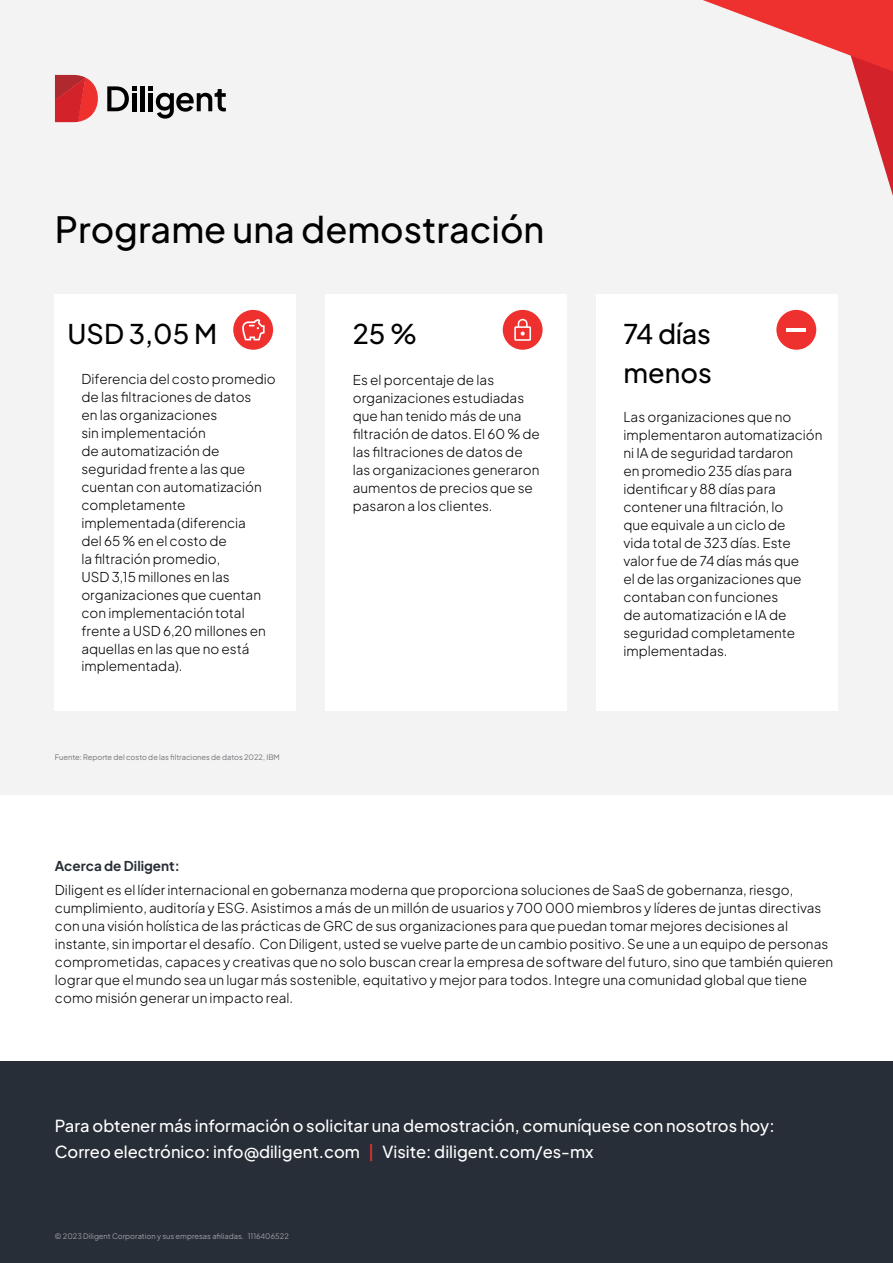
<style>
.page{position:relative;width:893px;height:1263px;background:#fff}
.page>*{position:absolute;margin:0;border:0;box-sizing:border-box;transform-origin:0 0}
.t1{font:500 36px "Plus Jakarta Sans";color:#000}
.t2{font:500 27px/39px "Plus Jakarta Sans";color:#000}
.t3{font:500 16.5px/26.5px "Plus Jakarta Sans";color:#fff}
.t4{font:13.5px/18px "Plus Jakarta Sans";color:#000}
.t5{font:700 13.5px "Plus Jakarta Sans";color:#282e37}
.t6{font:7.5px "Plus Jakarta Sans";color:#a0a2a5}
.t7{font:7.5px "Plus Jakarta Sans";color:#6f7377}
.s1{color:#ee312e}
</style>
<div class="page">
<div style="left:0;top:0;width:893px;height:794px;background:#f3f3f3"></div>
<div style="left:0;top:1062px;width:893px;height:201px;background:#282e37"></div>
<svg style="left:703px;top:0;width:190px;height:196px"></svg>
<hr style="left:140px;top:86px;width:4px;height:25px;background:#000">
<svg style="left:149px;top:86px;width:77px;height:33px"></svg>
<svg style="left:107px;top:86px;width:29px;height:25px"></svg>
<svg style="left:55px;top:75px;width:43px;height:47px;background:#d63f43"></svg>
<div style="left:54px;top:294px;width:241px;height:417px;background:#fff"></div>
<div style="left:326px;top:294px;width:241px;height:417px;background:#fff"></div>
<div style="left:596px;top:294px;width:242px;height:417px;background:#fff"></div>
<div style="left:233px;top:310px;width:40px;height:40px;background:#ee312e;border-radius:50%"></div>
<svg style="left:242px;top:319px;width:23px;height:21px"></svg>
<div style="left:776px;top:310px;width:40px;height:40px;background:#ee312e;border-radius:50%"></div>
<hr style="left:787px;top:328px;width:19px;height:3px;background:#fff">
<div style="left:503px;top:310px;width:40px;height:40px;background:#ee312e;border-radius:50%"></div>
<svg style="left:514px;top:319px;width:17px;height:22px"></svg>
<h1 class="t1" style="left:55px;top:200px;width:491px">Programe una demostración</h1>
<h2 class="t2" style="left:68px;top:311px;width:151px">USD 3,05 M</h2>
<h2 class="t2" style="left:353px;top:311px;width:66px">25 %</h2>
<p class="t4" style="left:81px;top:368px;width:196px">Diferencia del costo promedio de las filtraciones de datos<br>en las organizaciones<br>sin implementación<br>de automatización de seguridad frente a las que cuentan con automatización completamente implementada (diferencia<br>del 65 % en el costo de<br>la filtración promedio,<br>USD 3,15 millones en las organizaciones que cuentan con implementación total frente a USD 6,20 millones en aquellas en las que no está implementada).</p>
<p class="t7" style="left:55px;top:751px;width:226px">Fuente: Reporte del costo de las filtraciones de datos 2022, IBM</p>
<p class="t4" style="left:353px;top:369px;width:189px">Es el porcentaje de las organizaciones estudiadas que han tenido más de una filtración de datos. El 60 % de las filtraciones de datos de las organizaciones generaron aumentos de precios que se pasaron a los clientes.</p>
<h2 class="t2" style="left:623px;top:311px;width:90px">74 días menos</h2>
<p class="t4" style="left:623px;top:407px;width:201px">Las organizaciones que no implementaron automatización ni IA de seguridad tardaron<br>en promedio 235 días para identificar y 88 días para contener una filtración, lo<br>que equivale a un ciclo de<br>vida total de 323 días. Este valor fue de 74 días más que<br>el de las organizaciones que contaban con funciones<br>de automatización e IA de seguridad completamente implementadas.</p>
<p class="t5" style="left:55px;top:854px;width:126px">Acerca de Diligent:</p>
<p class="t4" style="left:55px;top:880px;width:780px">Diligent es el líder internacional en gobernanza moderna que proporciona soluciones de SaaS de gobernanza, riesgo, cumplimiento, auditoría y ESG. Asistimos a más de un millón de usuarios y 700 000 miembros y líderes de juntas directivas con una visión holística de las prácticas de GRC de sus organizaciones para que puedan tomar mejores decisiones al instante, sin importar el desafío. Con Diligent, usted se vuelve parte de un cambio positivo. Se une a un equipo de personas comprometidas, capaces y creativas que no solo buscan crear la empresa de software del futuro, sino que también quieren lograr que el mundo sea un lugar más sostenible, equitativo y mejor para todos. Integre una comunidad global que tiene como misión generar un impacto real.</p>
<p class="t3" style="left:55px;top:1111px;width:721px">Para obtener más información o solicitar una demostración, comuníquese con nosotros hoy:<br>Correo electrónico: info@diligent.com <span class="s1">|</span> Visite: diligent.com/es-mx</p>
<p class="t6" style="left:55px;top:1230px;width:235px">© 2023 Diligent Corporation y sus empresas afiliadas. 1116406522</p>
</div>
